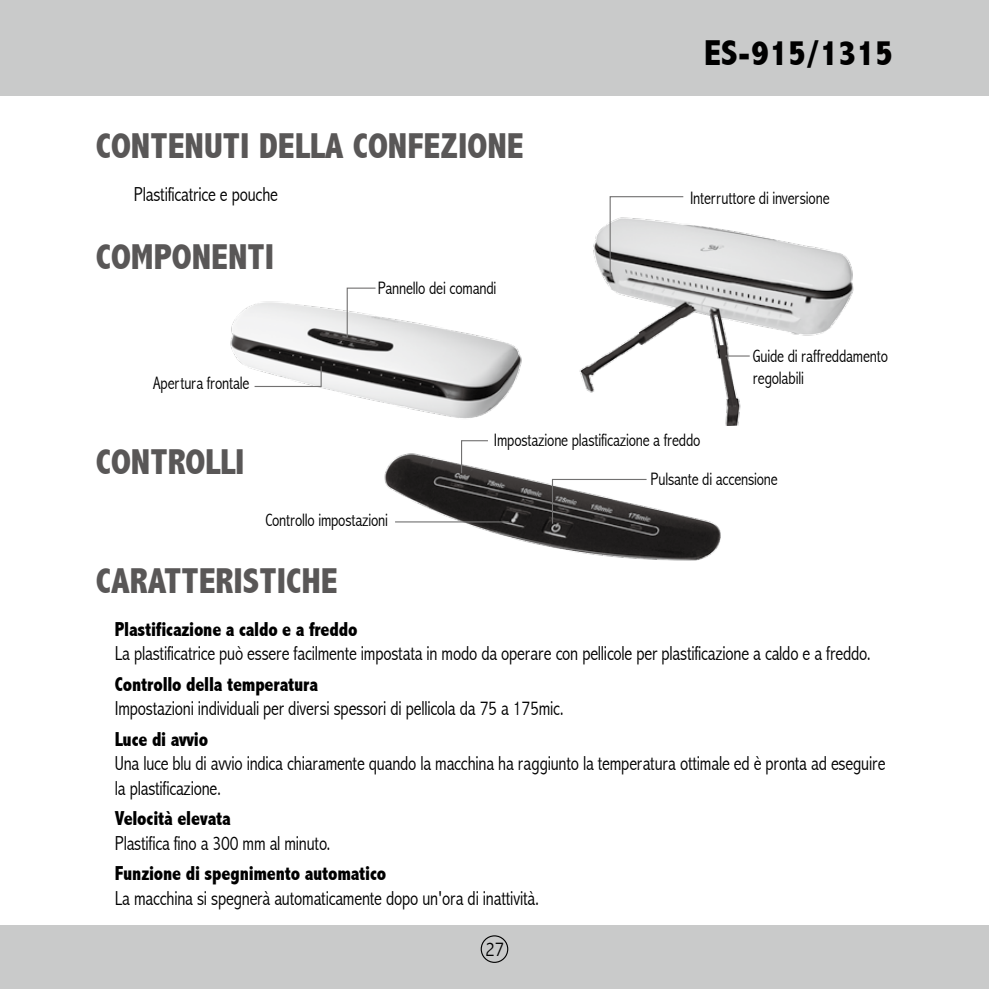
<style>
.page{position:relative;width:989px;height:989px;background:#fff}
.page>*{position:absolute;margin:0;border:0;box-sizing:border-box;transform-origin:0 0}
.t1{font:800 condensed 36px "Abadi";color:#595757}
.t2{font:800 condensed 36px "Abadi";color:#000}
.t3{font:300 condensed 20.25px/24.3px "Abadi";letter-spacing:-.01em;color:#000;scale:.95 1}
.t4{font:800 condensed 20.25px "Abadi";letter-spacing:-.01em;color:#000;scale:.95 1}
.t5{font:300 condensed 20.25px "Abadi";letter-spacing:-.01em;color:#000}
.t6{font:300 condensed 18px/21.6px "Abadi";letter-spacing:-.01em;color:#000;scale:.95 1}
</style>
<div class="page">
<div style="left:0;top:0;width:989px;height:96px;background:#c9caca"></div>
<div style="left:0;top:925px;width:989px;height:64px;background:#c9caca"></div>
<div style="left:481px;top:935px;width:27px;height:28px;border:1px solid #000;border-radius:50%"></div>
<img style="left:230px;top:301px;width:292px;height:118px">
<svg style="left:253px;top:365px;width:69px;height:22px"></svg>
<svg style="left:346px;top:287px;width:31px;height:51px"></svg>
<img style="left:579px;top:224px;width:275px;height:202px">
<svg style="left:725px;top:355px;width:24px;height:1px"></svg>
<svg style="left:609px;top:196px;width:75px;height:79px"></svg>
<img style="left:384px;top:453px;width:337px;height:108px">
<svg style="left:551px;top:478px;width:96px;height:47px"></svg>
<svg style="left:460px;top:440px;width:29px;height:34px"></svg>
<hr style="left:395px;top:521px;width:114px;height:1px;background:#727171">
<h1 class="t1" style="left:96px;top:125px;width:429px">CONTENUTI DELLA CONFEZIONE</h1>
<p class="t3" style="left:134px;top:182px;width:153px">Plastificatrice e pouche</p>
<h1 class="t1" style="left:96px;top:236px;width:180px">COMPONENTI</h1>
<p class="t6" style="left:153px;top:372px;width:103px">Apertura frontale</p>
<p class="t6" style="left:378px;top:277px;width:126px">Pannello dei comandi</p>
<h1 class="t2" style="left:704px;top:33px;width:190px">ES-915/1315</h1>
<p class="t6" style="left:690px;top:187px;width:148px">Interruttore di inversione</p>
<p class="t6" style="left:753px;top:345px;width:144px">Guide di raffreddamento regolabili</p>
<h1 class="t1" style="left:96px;top:441px;width:150px">CONTROLLI</h1>
<p class="t6" style="left:265px;top:509px;width:131px">Controllo impostazioni</p>
<p class="t6" style="left:494px;top:429px;width:219px">Impostazione plastificazione a freddo</p>
<p class="t6" style="left:650px;top:468px;width:135px">Pulsante di accensione</p>
<h1 class="t1" style="left:96px;top:560px;width:244px">CARATTERISTICHE</h1>
<p class="t4" style="left:115px;top:617px;width:257px">Plastificazione a caldo e a freddo</p>
<p class="t3" style="left:115px;top:641px;width:797px">La plastificatrice può essere facilmente impostata in modo da operare con pellicole per plastificazione a caldo e a freddo.</p>
<p class="t4" style="left:115px;top:672px;width:215px">Controllo della temperatura</p>
<p class="t3" style="left:115px;top:696px;width:474px">Impostazioni individuali per diversi spessori di pellicola da 75 a 175mic.</p>
<p class="t4" style="left:115px;top:727px;width:100px">Luce di avvio</p>
<p class="t3" style="left:115px;top:751px;width:812px">Una luce blu di avvio indica chiaramente quando la macchina ha raggiunto la temperatura ottimale ed è pronta ad eseguire la plastificazione.</p>
<p class="t4" style="left:115px;top:807px;width:123px">Velocità elevata</p>
<p class="t3" style="left:115px;top:831px;width:228px">Plastifica fino a 300 mm al minuto.</p>
<p class="t4" style="left:115px;top:862px;width:287px">Funzione di spegnimento automatico</p>
<p class="t3" style="left:115px;top:886px;width:448px">La macchina si spegnerà automaticamente dopo un'ora di inattività.</p>
<p class="t5" style="left:485px;top:937px;width:20px">27</p>
</div>
